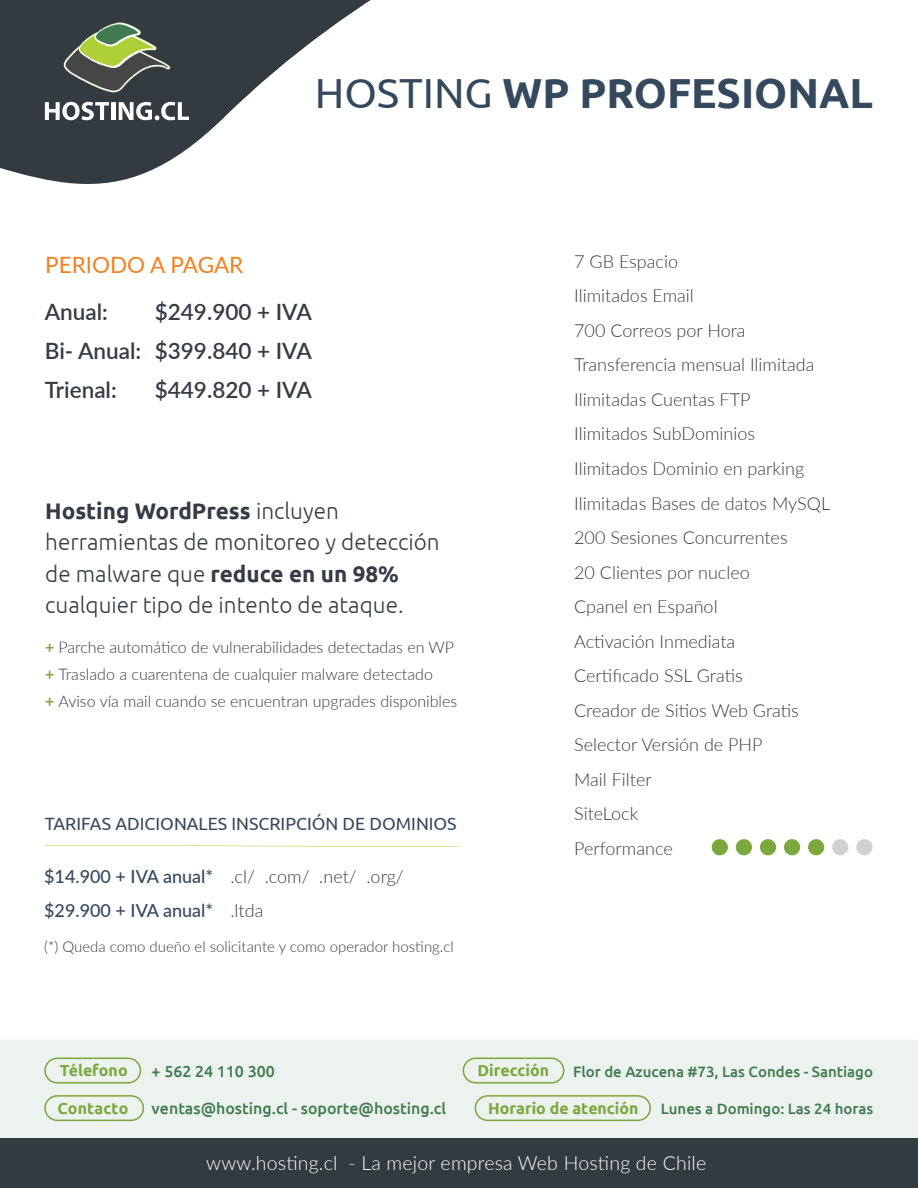
<style>
.page{position:relative;width:918px;height:1188px;background:#fff}
.page>*{position:absolute;margin:0;border:0;box-sizing:border-box;transform-origin:0 0}
.t1{font:700 42px "Ubuntu";color:#34495e}
.t2{font:300 22.5px/31.5px "Ubuntu";color:#363b45}
.t3{font:600 22.5px/39px "Lato";color:#363b45}
.t4{font:22.5px "Lato";color:#f3801f}
.t5{font:300 19.5px "Lato";letter-spacing:.01em;color:#fff}
.t6{font:300 18px/34.5px "Lato";color:#363b45}
.t7{font:500 18px/34.5px "Lato";color:#34495e}
.t8{font:17.7px "Ubuntu";color:#34495e}
.t9{font:300 16.05px/27px "Lato";color:#363b45}
.t10{font:500 15.9px "Ubuntu";color:#407c50}
.t11{font:700 15.9px "Ubuntu";color:#7aa83c}
.t12{font:500 15px "Ubuntu";color:#407c50}
.t13{font:300 15px "Lato";color:#363b45}
.s1{font-weight:400}
.s2{font-weight:700}
.s3{font-weight:700;color:#7aa83c}
</style>
<div class="page">
<div style="left:0;top:1040px;width:918px;height:99px;background:#ecf2ed"></div>
<div style="left:0;top:1139px;width:918px;height:49px;background:#333a40"></div>
<div style="left:44px;top:1058px;width:97px;height:26px;border:2px solid #7aa83c;border-radius:12px"></div>
<div style="left:463px;top:1058px;width:101px;height:26px;border:2px solid #7aa83c;border-radius:12px"></div>
<div style="left:44px;top:1095px;width:100px;height:26px;border:2px solid #7aa83c;border-radius:12px"></div>
<div style="left:475px;top:1095px;width:176px;height:26px;border:2px solid #7aa83c;border-radius:12px"></div>
<svg style="left:0;top:0;width:371px;height:184px;fill:#333a40"></svg>
<svg style="left:63px;top:22px;width:109px;height:71px;background:#5c6951"></svg>
<svg style="left:45px;top:102px;width:64px;height:18px"></svg>
<hr style="left:111px;top:102px;width:4px;height:18px;background:#fff">
<svg style="left:119px;top:102px;width:70px;height:18px"></svg>
<div style="left:808px;top:839px;width:16px;height:16px;background:#7aa83c;border-radius:50%"></div>
<div style="left:832px;top:839px;width:16px;height:16px;background:#cfd1d2;border-radius:50%"></div>
<div style="left:856px;top:839px;width:16px;height:16px;background:#cfd1d2;border-radius:50%"></div>
<div style="left:736px;top:839px;width:16px;height:16px;background:#7aa83c;border-radius:50%"></div>
<div style="left:760px;top:839px;width:16px;height:16px;background:#7aa83c;border-radius:50%"></div>
<div style="left:784px;top:839px;width:16px;height:16px;background:#7aa83c;border-radius:50%"></div>
<div style="left:712px;top:839px;width:16px;height:16px;background:#7aa83c;border-radius:50%"></div>
<svg style="left:45px;top:845px;width:415px;height:2px"></svg>
<h1 class="t1" style="left:315px;top:67px;width:560px"><span class="s1">HOSTING</span> WP PROFESIONAL</h1>
<p class="t4" style="left:45px;top:249px;width:200px">PERIODO A PAGAR</p>
<p class="t3" style="left:155px;top:291px;width:159px;text-align:justify">$249.900 + IVA $399.840 + IVA $449.820 + IVA</p>
<p class="t3" style="left:45px;top:291px;width:98px">Anual:<br>Bi- Anual:<br>Trienal:</p>
<p class="t2" style="left:45px;top:494px;width:396px"><span class="s2">Hosting WordPress</span> incluyen herramientas de monitoreo y detección de malware que <span class="s2">reduce en un 98% </span>cualquier tipo de intento de ataque.</p>
<p class="t9" style="left:45px;top:633px;width:414px"><span class="s3">+</span> Parche automático de vulnerabilidades detectadas en WP <span class="s3">+</span> Traslado a cuarentena de cualquier malware detectado<br><span class="s3">+</span> Aviso vía mail cuando se encuentran upgrades disponibles</p>
<p class="t8" style="left:45px;top:813px;width:413px">TARIFAS ADICIONALES INSCRIPCIÓN DE DOMINIOS</p>
<p class="t6" style="left:230px;top:858px;width:175px">.cl/ .com/ .net/ .org/ .ltda</p>
<p class="t7" style="left:44px;top:858px;width:171px">$14.900 + IVA anual* $29.900 + IVA anual*</p>
<p class="t13" style="left:44px;top:936px;width:411px">(*) Queda como dueño el solicitante y como operador hosting.cl</p>
<p class="t6" style="left:574px;top:244px;width:257px">7 GB Espacio<br>Ilimitados Email<br>700 Correos por Hora<br>Transferencia mensual Ilimitada<br>Ilimitadas Cuentas FTP<br>Ilimitados SubDominios<br>Ilimitados Dominio en parking<br>Ilimitadas Bases de datos MySQL<br>200 Sesiones Concurrentes<br>20 Clientes por nucleo<br>Cpanel en Español<br>Activación Inmediata<br>Certificado SSL Gratis<br>Creador de Sitios Web Gratis<br>Selector Versión de PHP<br>Mail Filter<br>SiteLock<br>Performance</p>
<p class="t11" style="left:60px;top:1061px;width:69px">Télefono</p>
<p class="t10" style="left:152px;top:1061px;width:125px">+ 562 24 110 300</p>
<p class="t11" style="left:477px;top:1061px;width:73px">Dirección</p>
<p class="t12" style="left:573px;top:1062px;width:301px">Flor de Azucena #73, Las Condes - Santiago</p>
<p class="t11" style="left:57px;top:1099px;width:72px">Contacto</p>
<p class="t10" style="left:152px;top:1099px;width:296px">ventas@hosting.cl - soporte@hosting.cl</p>
<p class="t11" style="left:488px;top:1099px;width:152px">Horario de atención</p>
<p class="t12" style="left:661px;top:1100px;width:214px">Lunes a Domingo: Las 24 horas</p>
<p class="t5" style="left:206px;top:1149px;width:501px">www.hosting.cl - La mejor empresa Web Hosting de Chile</p>
</div>
